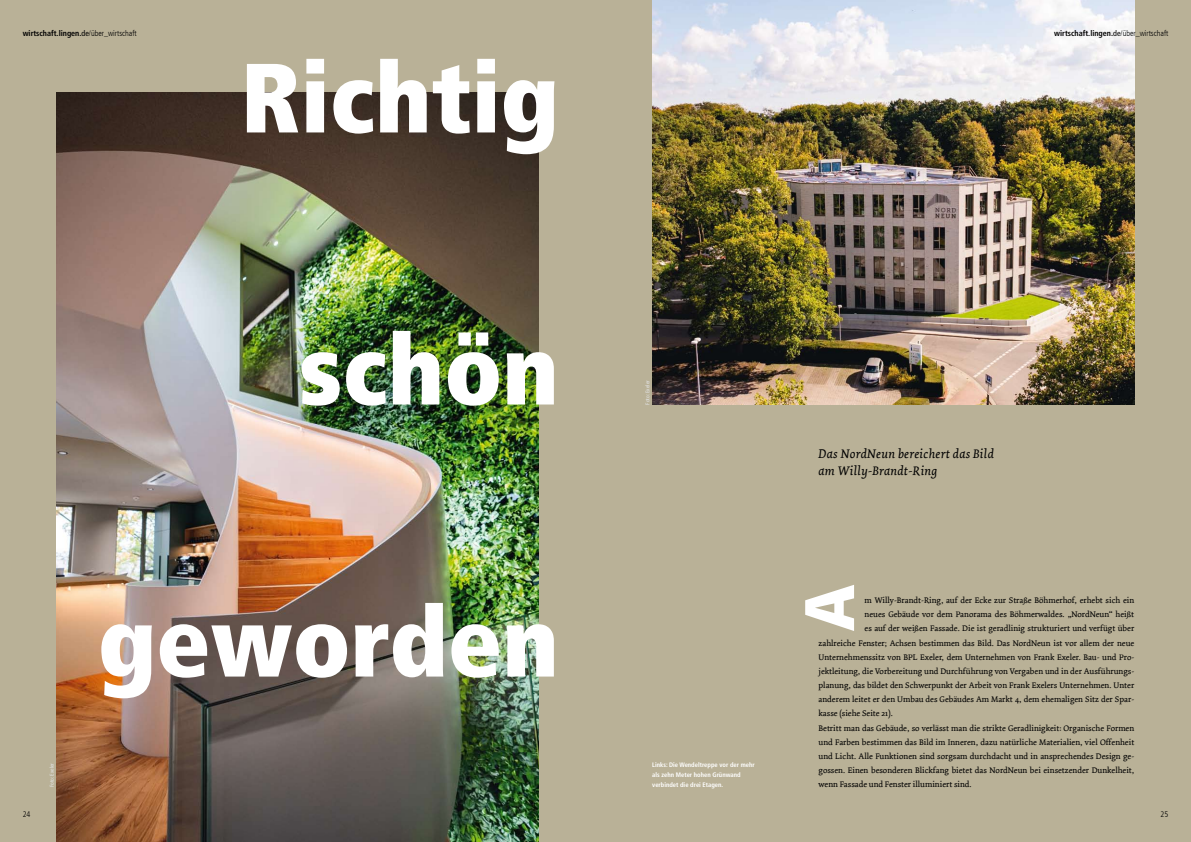
<style>
.page{position:relative;width:1191px;height:842px;background:#b9b197}
.page>*{position:absolute;margin:0;border:0;box-sizing:border-box;transform-origin:0 0}
.t1{font:900 condensed 98.2px "Frutiger LT Com";color:#fff}
.t2{font:900 condensed 70px "Frutiger LT Com";color:#fff}
.t3{font:italic 13px/17.5px "Dolly";letter-spacing:.02em;color:#000}
.t4{font:8.5px "Dolly";color:#000}
.t5{font:700 condensed 8px "Frutiger LT Com";color:#000}
.t6{font:300 condensed 8px "Frutiger LT Com";color:#000}
.t7{font:700 condensed 6.5px/10px "Frutiger LT Com";color:#fff}
.t8{font:condensed 5.5px "Frutiger LT Com";color:#e3e4e5}
.s1{font-weight:400}
.s2{font-weight:300}
</style>
<div class="page">
<img style="left:57px;top:93px;width:482px;height:749px">
<img style="left:652px;top:0;width:482px;height:405px">
<p class="t5" style="left:23px;top:28px;width:115px">wirtschaft.lingen.<span class="s1">de</span><span class="s2">/über_wirtschaft</span></p>
<p class="t5" style="left:1054px;top:28px;width:115px">wirtschaft.lingen.<span class="s1">de</span><span class="s2">/über_wirtschaft</span></p>
<h1 class="t1" style="left:241px;top:38px;width:319px">Richtig</h1>
<h1 class="t1" style="left:299px;top:310px;width:261px">schön</h1>
<p class="t8" style="left:49px;top:787px;width:26px;rotate:-90deg">Foto: Exeler</p>
<h1 class="t1" style="left:98px;top:582px;width:462px">geworden</h1>
<p class="t8" style="left:644px;top:405px;width:26px;rotate:-90deg">Foto: Exeler</p>
<p class="t7" style="left:652px;top:760px;width:104px">Links: Die Wendeltreppe vor der mehr als zehn Meter hohen Grünwand</p>
<p class="t7" style="left:652px;top:780px;width:72px">verbindet die drei Etagen.</p>
<h3 class="t3" style="left:818px;top:445px;width:177px">Das NordNeun bereichert das Bild am Willy-Brandt-Ring</h3>
<h2 class="t2" style="left:787px;top:631px;width:48px;rotate:-90deg">A</h2>
<p class="t4" style="left:864px;top:595px;width:271px">m Willy-Brandt-Ring, auf der Ecke zur Straße Böhmerhof, erhebt sich ein</p>
<p class="t4" style="left:864px;top:609px;width:271px">neues Gebäude vor dem Panorama des Böhmerwaldes. „NordNeun“ heißt</p>
<p class="t4" style="left:864px;top:623px;width:271px">es auf der weißen Fassade. Die ist geradlinig strukturiert und verfügt über</p>
<p class="t4" style="left:818px;top:638px;width:317px">zahlreiche Fenster; Achsen bestimmen das Bild. Das NordNeun ist vor allem der neue</p>
<p class="t4" style="left:818px;top:652px;width:317px">Unternehmenssitz von BPL Exeler, dem Unternehmen von Frank Exeler. Bau- und Pro-</p>
<p class="t4" style="left:818px;top:666px;width:317px">jektleitung, die Vorbereitung und Durchführung von Vergaben und in der Ausführungs-</p>
<p class="t4" style="left:818px;top:680px;width:317px">planung, das bildet den Schwerpunkt der Arbeit von Frank Exelers Unternehmen. Unter</p>
<p class="t4" style="left:818px;top:694px;width:317px">anderem leitet er den Umbau des Gebäudes Am Markt 4, dem ehemaligen Sitz der Spar-</p>
<p class="t4" style="left:818px;top:708px;width:76px">kasse (siehe Seite 21).</p>
<p class="t4" style="left:818px;top:723px;width:317px">Betritt man das Gebäude, so verlässt man die strikte Geradlinigkeit: Organische Formen</p>
<p class="t4" style="left:818px;top:737px;width:317px">und Farben bestimmen das Bild im Inneren, dazu natürliche Materialien, viel Offenheit</p>
<p class="t4" style="left:818px;top:751px;width:317px">und Licht. Alle Funktionen sind sorgsam durchdacht und in ansprechendes Design ge-</p>
<p class="t4" style="left:818px;top:765px;width:317px">gossen. Einen besonderen Blickfang bietet das NordNeun bei einsetzender Dunkelheit,</p>
<p class="t4" style="left:818px;top:779px;width:155px">wenn Fassade und Fenster illuminiert sind.</p>
<p class="t6" style="left:23px;top:809px;width:9px">24</p>
<p class="t6" style="left:1160px;top:809px;width:9px">25</p>
</div>
